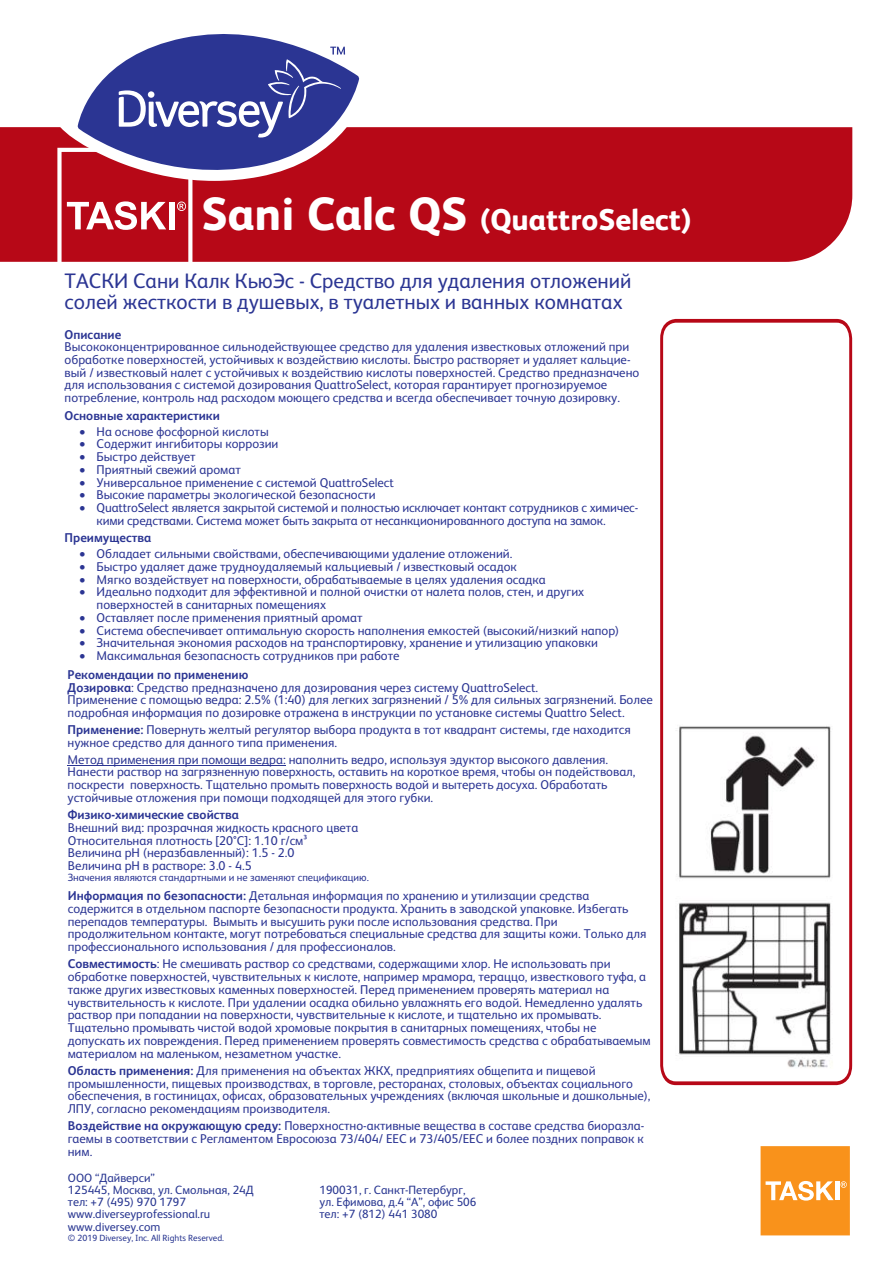
<style>
.page{position:relative;width:893px;height:1263px;background:#fff}
.page>*{position:absolute;margin:0;border:0;box-sizing:border-box;transform-origin:0 0}
.t1{font:800 30px "FS Albert Pro";color:#fff}
.t2{font:21px/21px "FS Albert Pro";color:#2b3593}
.t3{font:12.75px/12.8px "FS Albert Pro";color:#2b3593}
.t4{font:700 12.75px "FS Albert Pro";color:#2b3593}
.t5{font:12px/12px "FS Albert Pro";color:#283691}
.t6{font:10.5px "FS Albert Pro";color:#2b3593}
.t7{font:9px "FS Albert Pro";color:#283691}
.s1{font-size:46.5px}
.s2{font-weight:700}
</style>
<div class="page">
<div style="left:0;top:127px;width:852px;height:135px;background:#b70817"></div>
<svg style="left:57px;top:148px;width:135px;height:114px;background:#c43642"></svg>
<div style="left:169px;top:202px;width:6px;height:27px;background:#fff"></div>
<svg style="left:660px;top:319px;width:192px;height:766px"></svg>
<svg style="left:58px;top:78px;width:316px;height:103px"></svg>
<svg style="left:78px;top:34px;width:281px;height:148px"></svg>
<svg style="left:119px;top:47px;width:226px;height:91px;background:#4f57a5"></svg>
<hr style="left:68px;top:765px;width:218px;height:1px;background:#2b3593">
<svg style="left:761px;top:1146px;width:89px;height:89px;background:#f99c30"></svg>
<img style="left:668px;top:718px;width:174px;height:351px">
<h1 class="t1" style="left:202px;top:196px;width:491px"><span class="s1">Sani Calc QS</span> (QuattroSelect)</h1>
<h2 class="t2" style="left:65px;top:269px;width:568px">ТАСКИ Сани Калк КьюЭс - Средство для удаления отложений солей жесткости в душевых, в туалетных и ванных комнатах</h2>
<p class="t4" style="left:65px;top:325px;width:58px">Описание</p>
<p class="t3" style="left:65px;top:340px;width:576px">Высококонцентрированное сильнодействующее средство для удаления известковых отложений при обработке поверхностей, устойчивых к воздействию кислоты. Быстро растворяет и удаляет кальцие&shy;вый / известковый налет с устойчивых к воздействию кислоты поверхностей. Средство предназначено для использования с системой дозирования QuattroSelect, которая гарантирует прогнозируемое потребление, контроль над расходом моющего средства и всегда обеспечивает точную дозировку.</p>
<p class="t4" style="left:65px;top:406px;width:157px">Основные характеристики</p>
<p class="t3" style="left:80px;top:424px;width:191px">• На основе фосфорной кислоты</p>
<p class="t3" style="left:80px;top:437px;width:200px">• Содержит ингибиторы коррозии</p>
<p class="t3" style="left:80px;top:449px;width:117px">• Быстро действует</p>
<p class="t3" style="left:80px;top:462px;width:163px">• Приятный свежий аромат</p>
<p class="t3" style="left:80px;top:475px;width:316px">• Универсальное применение с системой QuattroSelect</p>
<p class="t3" style="left:80px;top:488px;width:297px">• Высокие параметры экологической безопасности</p>
<p class="t3" style="left:97px;top:500px;width:543px;text-indent:-17px">• QuattroSelect является закрытой системой и полностью исключает контакт сотрудников с химичес&shy;кими средствами. Система может быть закрыта от несанкционированного доступа на замок.</p>
<p class="t4" style="left:65px;top:528px;width:88px">Преимущества</p>
<p class="t3" style="left:80px;top:546px;width:434px">• Обладает сильными свойствами, обеспечивающими удаление отложений.</p>
<p class="t3" style="left:80px;top:559px;width:439px">• Быстро удаляет даже трудноудаляемый кальциевый / известковый осадок</p>
<p class="t3" style="left:80px;top:572px;width:468px">• Мягко воздействует на поверхности, обрабатываемые в целях удаления осадка</p>
<p class="t3" style="left:97px;top:585px;width:489px;text-indent:-17px">• Идеально подходит для эффективной и полной очистки от налета полов, стен, и других поверхностей в санитарных помещениях</p>
<p class="t3" style="left:80px;top:610px;width:284px">• Оставляет после применения приятный аромат</p>
<p class="t3" style="left:80px;top:623px;width:541px">• Система обеспечивает оптимальную скорость наполнения емкостей (высокий/низкий напор)</p>
<p class="t3" style="left:80px;top:636px;width:520px">• Значительная экономия расходов на транспортировку, хранение и утилизацию упаковки</p>
<p class="t3" style="left:68px;top:645px;width:333px;line-height:18.6px;text-indent:12px">• Максимальная безопасность сотрудников при работе<br><span class="s2">Рекомендации по применению</span></p>
<p class="t3" style="left:68px;top:680px;width:587px"><span class="s2">Дозировка</span>: Средство предназначено для дозирования через систему QuattroSelect.<br>Применение с помощью ведра: 2.5% (1:40) для легких загрязнений / 5% для сильных загрязнений. Более подробная информация по дозировке отражена в инструкции по установке системы Quattro Select.</p>
<p class="t3" style="left:68px;top:723px;width:565px"><span class="s2">Применение:</span> Повернуть желтый регулятор выбора продукта в тот квадрант системы, где находится нужное средство для данного типа применения.</p>
<p class="t3" style="left:68px;top:752px;width:569px">Метод применения при помощи ведра: наполнить ведро, используя эдуктор высокого давления.<br>Нанести раствор на загрязненную поверхность, оставить на короткое время, чтобы он подействовал, поскрести поверхность. Тщательно промыть поверхность водой и вытереть досуха. Обработать устойчивые отложения при помощи подходящей для этого губки.</p>
<p class="t4" style="left:68px;top:806px;width:173px">Физико-химические свойства</p>
<p class="t3" style="left:68px;top:820px;width:292px">Внешний вид: прозрачная жидкость красного цвета Относительная плотность [20°C]: 1.10 г/см³<br>Величина pH (неразбавленный): 1.5 - 2.0<br>Величина pH в растворе: 3.0 - 4.5</p>
<p class="t6" style="left:68px;top:870px;width:303px">Значения являются стандартными и не заменяют спецификацию.</p>
<p class="t3" style="left:68px;top:888px;width:580px"><span class="s2">Информация по безопасности:</span> Детальная информация по хранению и утилизации средства содержится в отдельном паспорте безопасности продукта. Хранить в заводской упаковке. Избегать перепадов температуры. Вымыть и высушить руки после использования средства. При продолжительном контакте, могут потребоваться специальные средства для защиты кожи. Только для профессионального использования / для профессионалов.</p>
<p class="t3" style="left:68px;top:957px;width:584px"><span class="s2">Совместимость</span>: Не смешивать раствор со средствами, содержащими хлор. Не использовать при обработке поверхностей, чувствительных к кислоте, например мрамора, тераццо, известкового туфа, а также других известковых каменных поверхностей. Перед применением проверять материал на чувствительность к кислоте. При удалении осадка обильно увлажнять его водой. Немедленно удалять раствор при попадании на поверхности, чувствительные к кислоте, и тщательно их промывать.<br>Тщательно промывать чистой водой хромовые покрытия в санитарных помещениях, чтобы не допускать их повреждения. Перед применением проверять совместимость средства с обрабатываемым материалом на маленьком, незаметном участке.</p>
<p class="t3" style="left:68px;top:1063px;width:584px"><span class="s2">Область применения:</span> Для применения на объектах ЖКХ, предприятиях общепита и пищевой промышленности, пищевых производствах, в торговле, ресторанах, столовых, объектах социального обеспечения, в гостиницах, офисах, образовательных учреждениях (включая школьные и дошкольные), ЛПУ, согласно рекомендациям производителя.</p>
<p class="t3" style="left:68px;top:1119px;width:578px;text-align:justify"><span class="s2">Воздействие на окружающую среду:</span> Поверхностно-активные вещества в составе средства биоразла&shy;гаемы в соответствии с Регламентом Евросоюза 73/404/ EEC и 73/405/EEC и более поздних поправок к ним.</p>
<p class="t5" style="left:68px;top:1171px;width:188px">ООО “Дайверси”<br>125445, Москва, ул. Смольная, 24Д тел: +7 (495) 970 1797 www.diverseyprofessional.ru</p>
<p class="t5" style="left:68px;top:1220px;width:94px">www.diversey.com</p>
<p class="t7" style="left:68px;top:1232px;width:158px">© 2019 Diversey, Inc. All Rights Reserved.</p>
<p class="t5" style="left:319px;top:1183px;width:159px">190031, г. Санкт-Петербург, ул. Ефимова, д.4 “А”, офис 506 тел: +7 (812) 441 3080</p>
</div>
